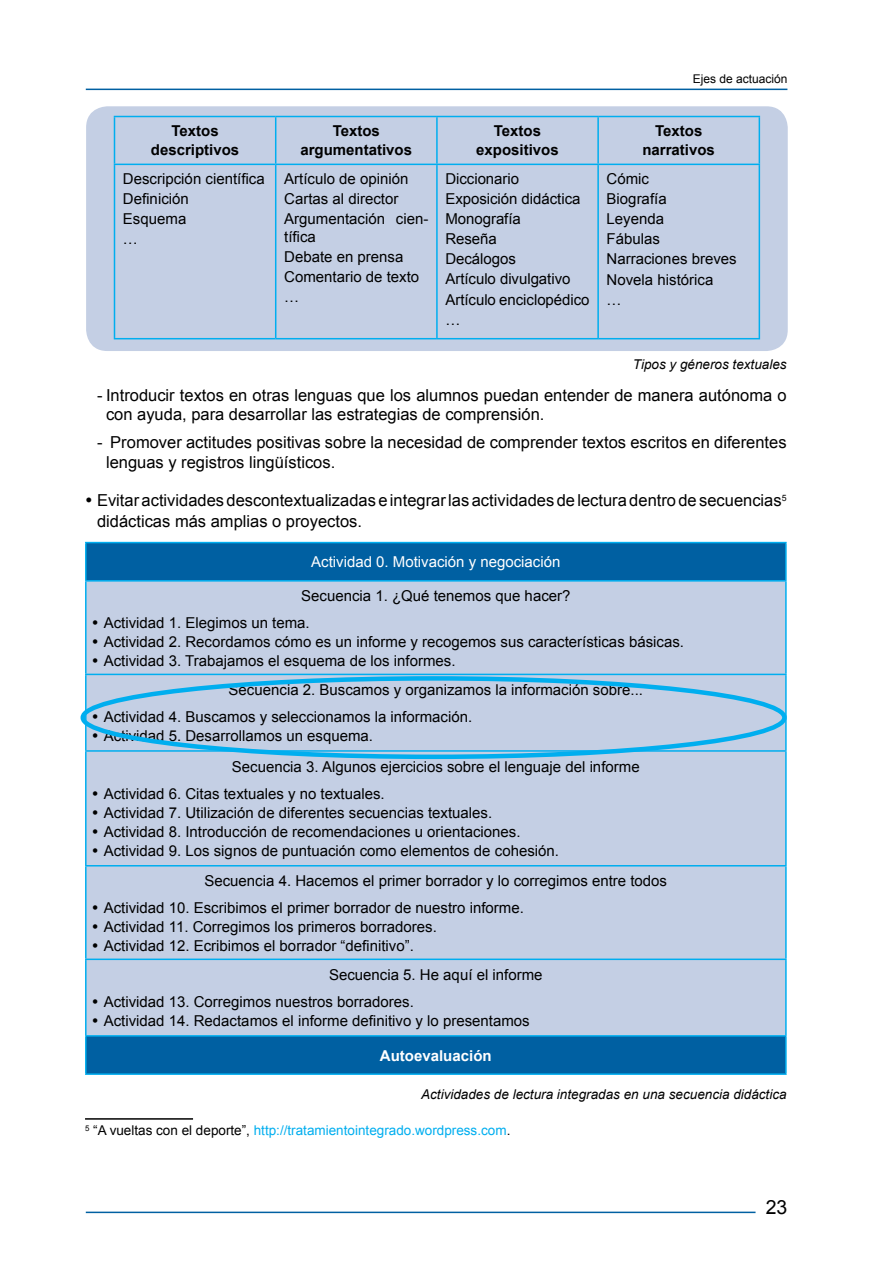
<style>
.page{position:relative;width:893px;height:1263px;background:#fff}
.page>*{position:absolute;margin:0;border:0;box-sizing:border-box;transform-origin:0 0}
.t1{font:19.5px "Arial";color:#000}
.t2{font:16.5px/20.4px "Arial";color:#000}
.t3{font:15px/20.1px "Arial";color:#000}
.t4{font:700 15px/18.9px "Arial";color:#000;text-align:center}
.t5{font:15px "Arial";color:#fff}
.t6{font:700 15px "Arial";color:#fff}
.t7{font:italic 13.5px "Arial";color:#000}
.t8{font:13.5px "Arial";color:#00aeef}
.t9{font:12px "Arial";color:#000}
.s1{color:#000}
</style>
<div class="page">
<hr style="left:86px;top:89px;width:701px;height:1px;background:#0060a2">
<hr style="left:86px;top:1211px;width:669px;height:2px;background:#0060a2">
<div style="left:87px;top:543px;width:698px;height:530px;background:#0060a2"></div>
<div style="left:87px;top:582px;width:698px;height:453px;background:#c4cfe4"></div>
<hr style="left:85px;top:542px;width:702px;height:1px;background:#00aeef">
<hr style="left:85px;top:543px;width:2px;height:37px;background:#00aeef">
<hr style="left:785px;top:543px;width:2px;height:37px;background:#00aeef">
<hr style="left:85px;top:580px;width:702px;height:2px;background:#00aeef">
<hr style="left:85px;top:582px;width:2px;height:92px;background:#00aeef">
<hr style="left:785px;top:582px;width:2px;height:92px;background:#00aeef">
<hr style="left:85px;top:674px;width:702px;height:1px;background:#00aeef">
<hr style="left:85px;top:675px;width:2px;height:75px;background:#00aeef">
<hr style="left:785px;top:675px;width:2px;height:75px;background:#00aeef">
<hr style="left:85px;top:750px;width:702px;height:2px;background:#00aeef">
<hr style="left:85px;top:752px;width:2px;height:113px;background:#00aeef">
<hr style="left:785px;top:752px;width:2px;height:113px;background:#00aeef">
<hr style="left:85px;top:865px;width:702px;height:1px;background:#00aeef">
<hr style="left:85px;top:866px;width:2px;height:92px;background:#00aeef">
<hr style="left:785px;top:866px;width:2px;height:92px;background:#00aeef">
<hr style="left:85px;top:958px;width:702px;height:2px;background:#00aeef">
<hr style="left:85px;top:960px;width:2px;height:75px;background:#00aeef">
<hr style="left:785px;top:960px;width:2px;height:75px;background:#00aeef">
<hr style="left:85px;top:1035px;width:702px;height:1px;background:#00aeef">
<hr style="left:85px;top:1036px;width:2px;height:37px;background:#00aeef">
<hr style="left:785px;top:1036px;width:2px;height:37px;background:#00aeef">
<hr style="left:85px;top:1073px;width:702px;height:2px;background:#00aeef">
<hr style="left:85px;top:1118px;width:108px;height:2px;background:#000">
<div style="left:86px;top:106px;width:702px;height:245px;background:#c4cfe4;border-radius:21px"></div>
<hr style="left:114px;top:116px;width:162px;height:1px;background:#00aeef">
<hr style="left:114px;top:117px;width:1px;height:47px;background:#00aeef">
<hr style="left:276px;top:116px;width:161px;height:1px;background:#00aeef">
<hr style="left:275px;top:117px;width:1px;height:47px;background:#00aeef">
<hr style="left:437px;top:116px;width:161px;height:1px;background:#00aeef">
<hr style="left:436px;top:117px;width:2px;height:47px;background:#00aeef">
<hr style="left:598px;top:116px;width:162px;height:1px;background:#00aeef">
<hr style="left:597px;top:117px;width:2px;height:47px;background:#00aeef">
<hr style="left:759px;top:117px;width:1px;height:47px;background:#00aeef">
<hr style="left:114px;top:164px;width:162px;height:1px;background:#00aeef">
<hr style="left:114px;top:165px;width:1px;height:173px;background:#00aeef">
<hr style="left:276px;top:164px;width:161px;height:1px;background:#00aeef">
<hr style="left:275px;top:165px;width:1px;height:173px;background:#00aeef">
<hr style="left:437px;top:164px;width:161px;height:1px;background:#00aeef">
<hr style="left:436px;top:165px;width:2px;height:173px;background:#00aeef">
<hr style="left:598px;top:164px;width:162px;height:1px;background:#00aeef">
<hr style="left:597px;top:165px;width:2px;height:173px;background:#00aeef">
<hr style="left:759px;top:165px;width:1px;height:173px;background:#00aeef">
<hr style="left:114px;top:338px;width:162px;height:1px;background:#00aeef">
<hr style="left:276px;top:338px;width:161px;height:1px;background:#00aeef">
<hr style="left:437px;top:338px;width:161px;height:1px;background:#00aeef">
<hr style="left:598px;top:338px;width:162px;height:1px;background:#00aeef">
<div style="left:81px;top:676px;width:706px;height:83px;border:4px solid #00aeef;border-radius:50%"></div>
<svg style="left:93px;top:620px;width:4px;height:5px"></svg>
<svg style="left:93px;top:639px;width:4px;height:4px"></svg>
<svg style="left:93px;top:658px;width:4px;height:4px"></svg>
<svg style="left:93px;top:715px;width:4px;height:4px"></svg>
<svg style="left:93px;top:733px;width:4px;height:5px"></svg>
<svg style="left:93px;top:791px;width:4px;height:5px"></svg>
<svg style="left:93px;top:810px;width:4px;height:5px"></svg>
<svg style="left:93px;top:829px;width:4px;height:5px"></svg>
<svg style="left:93px;top:848px;width:4px;height:4px"></svg>
<svg style="left:93px;top:905px;width:4px;height:4px"></svg>
<svg style="left:93px;top:924px;width:4px;height:4px"></svg>
<svg style="left:93px;top:943px;width:4px;height:4px"></svg>
<svg style="left:93px;top:1000px;width:4px;height:4px"></svg>
<svg style="left:93px;top:1018px;width:4px;height:5px"></svg>
<p class="t9" style="left:693px;top:71px;width:96px">Ejes de actuación</p>
<p class="t4" style="left:151px;top:122px;width:90px">Textos descriptivos</p>
<p class="t4" style="left:300px;top:122px;width:113px">Textos argumentativos</p>
<p class="t4" style="left:476px;top:122px;width:84px">Textos expositivos</p>
<p class="t4" style="left:642px;top:122px;width:74px">Textos narrativos</p>
<p class="t3" style="left:123px;top:169px;width:143px">Descripción científica<br>Definición<br>Esquema<br>…</p>
<p class="t3" style="left:284px;top:169px;width:146px">Artículo de opinión<br>Cartas al director<br>Argumentación cien-</p>
<p class="t3" style="left:445px;top:169px;width:146px">Diccionario<br>Exposición didáctica<br>Monografía<br>Reseña<br>Decálogos<br>Artículo divulgativo<br>Artículo enciclopédico …</p>
<p class="t3" style="left:607px;top:169px;width:132px">Cómic<br>Biografía<br>Leyenda<br>Fábulas<br>Narraciones breves<br>Novela histórica<br>…</p>
<p class="t3" style="left:284px;top:227px;width:137px">tífica<br>Debate en prensa<br>Comentario de texto …</p>
<p class="t7" style="left:633px;top:356px;width:155px">Tipos y géneros textuales</p>
<p class="t2" style="left:106px;top:386px;width:682px;line-height:18.9px;text-indent:-9px">- Introducir textos en otras lenguas que los alumnos puedan entender de manera autónoma o con ayuda, para desarrollar las estrategias de comprensión.</p>
<p class="t2" style="left:106px;top:432px;width:682px;text-indent:-9px">- Promover actitudes positivas sobre la necesidad de comprender textos escritos en diferentes lenguas y registros lingüísticos.</p>
<p class="t2" style="left:97px;top:491px;width:691px">Evitar actividades descontextualizadas e integrar las actividades de lectura dentro de secuencias<sup>5 </sup>didácticas más amplias o proyectos.</p>
<p class="t5" style="left:311px;top:552px;width:251px">Actividad 0. Motivación y negociación</p>
<p class="t3" style="left:104px;top:582px;width:468px;line-height:27.3px;text-indent:197px">Secuencia 1. ¿Qué tenemos que hacer?<br>Actividad 1. Elegimos un tema.</p>
<p class="t3" style="left:104px;top:632px;width:582px;line-height:18.9px">Actividad 2. Recordamos cómo es un informe y recogemos sus características básicas.<br>Actividad 3. Trabajamos el esquema de los informes.</p>
<p class="t3" style="left:104px;top:676px;width:541px;line-height:27.3px;text-indent:125px">Secuencia 2. Buscamos y organizamos la información sobre...<br>Actividad 4. Buscamos y seleccionamos la información.</p>
<p class="t3" style="left:232px;top:721px;width:409px;line-height:30.6px;text-indent:-128px">Actividad 5. Desarrollamos un esquema.<br>Secuencia 3. Algunos ejercicios sobre el lenguaje del informe</p>
<p class="t3" style="left:104px;top:785px;width:457px;line-height:18.9px">Actividad 6. Citas textuales y no textuales.<br>Actividad 7. Utilización de diferentes secuencias textuales.<br>Actividad 8. Introducción de recomendaciones u orientaciones.<br>Actividad 9. Los signos de puntuación como elementos de cohesión.</p>
<p class="t3" style="left:104px;top:867px;width:565px;line-height:27.3px;text-indent:101px">Secuencia 4. Hacemos el primer borrador y lo corregimos entre todos<br>Actividad 10. Escribimos el primer borrador de nuestro informe.</p>
<p class="t3" style="left:104px;top:917px;width:335px;line-height:18.9px">Actividad 11. Corregimos los primeros borradores.<br>Actividad 12. Ecribimos el borrador “definitivo”.</p>
<p class="t3" style="left:104px;top:961px;width:440px;line-height:27.3px;text-indent:225px">Secuencia 5. He aquí el informe<br>Actividad 13. Corregimos nuestros borradores.</p>
<p class="t3" style="left:104px;top:1011px;width:427px">Actividad 14. Redactamos el informe definitivo y lo presentamos</p>
<p class="t6" style="left:380px;top:1045px;width:113px">Autoevaluación</p>
<p class="t7" style="left:421px;top:1086px;width:367px">Actividades de lectura integradas en una secuencia didáctica</p>
<p class="t8" style="left:85px;top:1122px;width:427px"><sup>5</sup> <span class="s1">“A vueltas con el deporte”,</span> http://tratamientointegrado.wordpress.com<span class="s1">.</span></p>
<h1 class="t1" style="left:766px;top:1194px;width:23px">23</h1>
</div>
